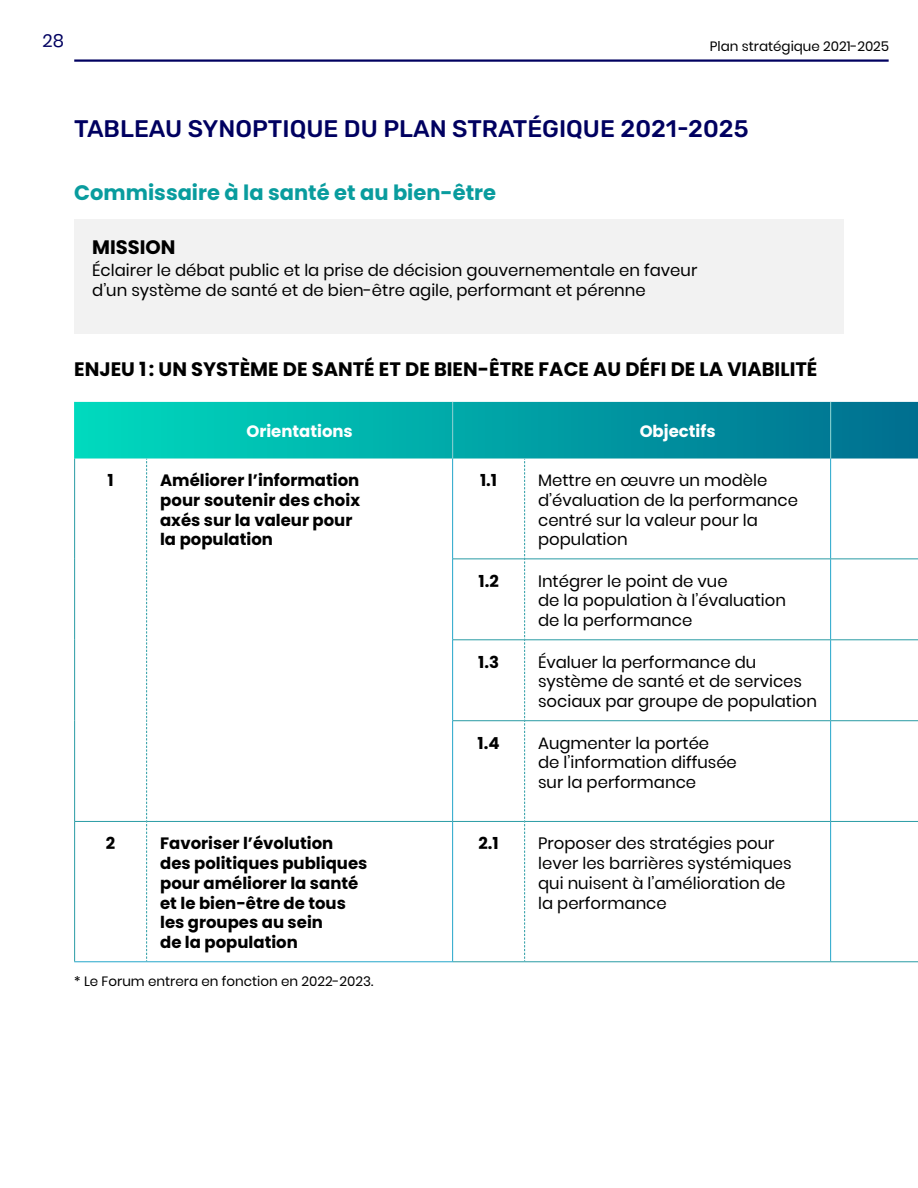
<style>
.page{position:relative;width:918px;height:1188px;background:#fff}
.page>*{position:absolute;margin:0;border:0;box-sizing:border-box;transform-origin:0 0}
.t1{font:300 24px "Rubik";color:#000060}
.t2{font:700 21px "Poppins";color:#099c9e}
.t3{font:700 19.5px "Poppins";color:#000}
.t4{font:18px "Poppins";color:#000060}
.t5{font:16.5px/19.8px "Poppins";color:#000}
.t6{font:700 16.5px/19.8px "Poppins";color:#000}
.t7{font:700 16.5px "Poppins";color:#fff}
.t8{font:13.5px "Poppins";color:#000}
</style>
<div class="page">
<hr style="left:74px;top:59px;width:815px;height:3px;background:#000060">
<div style="left:74px;top:220px;width:770px;height:114px;background:#f2f2f2"></div>
<svg style="left:75px;top:402px;width:843px;height:57px;background:#02a4a7"></svg>
<hr style="left:452px;top:459px;width:1px;height:100px;background:#24a6ca">
<hr style="left:830px;top:459px;width:1px;height:99px;background:#24a6ca">
<hr style="left:452px;top:559px;width:1px;height:81px;background:#24a6ca">
<hr style="left:830px;top:559px;width:1px;height:80px;background:#24a6ca">
<hr style="left:452px;top:640px;width:1px;height:81px;background:#24a6ca">
<hr style="left:830px;top:640px;width:1px;height:80px;background:#24a6ca">
<hr style="left:452px;top:721px;width:1px;height:100px;background:#24a6ca">
<hr style="left:830px;top:721px;width:1px;height:100px;background:#24a6ca">
<hr style="left:452px;top:822px;width:1px;height:139px;background:#24a6ca">
<hr style="left:830px;top:822px;width:1px;height:139px;background:#24a6ca">
<hr style="left:74px;top:961px;width:73px;height:1px;background:#24a6ca">
<hr style="left:147px;top:961px;width:306px;height:1px;background:#24a6ca">
<hr style="left:74px;top:459px;width:1px;height:100px;background:#289ba4">
<hr style="left:74px;top:559px;width:1px;height:81px;background:#289ba4">
<hr style="left:74px;top:640px;width:1px;height:81px;background:#289ba4">
<hr style="left:74px;top:721px;width:1px;height:100px;background:#289ba4">
<hr style="left:453px;top:558px;width:71px;height:1px;background:#289ba4">
<hr style="left:525px;top:558px;width:306px;height:1px;background:#289ba4">
<hr style="left:831px;top:558px;width:87px;height:1px;background:#289ba4">
<hr style="left:453px;top:639px;width:71px;height:1px;background:#289ba4">
<hr style="left:525px;top:639px;width:306px;height:1px;background:#289ba4">
<hr style="left:831px;top:639px;width:87px;height:1px;background:#289ba4">
<hr style="left:453px;top:720px;width:71px;height:1px;background:#289ba4">
<hr style="left:525px;top:720px;width:306px;height:1px;background:#289ba4">
<hr style="left:831px;top:720px;width:87px;height:1px;background:#289ba4">
<hr style="left:74px;top:822px;width:1px;height:139px;background:#289ba4">
<hr style="left:74px;top:821px;width:72px;height:1px;background:#289ba4">
<hr style="left:147px;top:821px;width:306px;height:1px;background:#289ba4">
<hr style="left:453px;top:821px;width:71px;height:1px;background:#289ba4">
<hr style="left:525px;top:821px;width:306px;height:1px;background:#289ba4">
<hr style="left:831px;top:821px;width:87px;height:1px;background:#289ba4">
<hr style="left:453px;top:961px;width:72px;height:1px;background:#289ba4">
<hr style="left:525px;top:961px;width:306px;height:1px;background:#289ba4">
<hr style="left:831px;top:961px;width:87px;height:1px;background:#289ba4">
<hr style="left:452px;top:402px;width:1px;height:57px;background:#84cecf">
<hr style="left:830px;top:402px;width:1px;height:57px;background:#84cecf">
<svg style="left:146px;top:459px;width:1px;height:502px"></svg>
<svg style="left:524px;top:459px;width:1px;height:502px"></svg>
<p class="t4" style="left:43px;top:30px;width:23px">28</p>
<p class="t8" style="left:710px;top:38px;width:181px">Plan stratégique 2021-2025</p>
<h1 class="t1" style="left:74px;top:115px;width:676px">TABLEAU SYNOPTIQUE DU PLAN STRATÉGIQUE 2021-2025</h1>
<p class="t2" style="left:74px;top:181px;width:423px">Commissaire à la santé et au bien-être</p>
<p class="t3" style="left:92px;top:236px;width:85px">MISSION</p>
<p class="t5" style="left:92px;top:261px;width:607px">Éclairer le débat public et la prise de décision gouvernementale en faveur d’un système de santé et de bien-être agile, performant et pérenne</p>
<p class="t3" style="left:74px;top:358px;width:745px">ENJEU 1: UN SYSTÈME DE SANTÉ ET DE BIEN-ÊTRE FACE AU DÉFI DE LA VIABILITÉ</p>
<p class="t7" style="left:246px;top:421px;width:108px">Orientations</p>
<p class="t7" style="left:640px;top:421px;width:77px">Objectifs</p>
<p class="t6" style="left:108px;top:470px;width:8px">1</p>
<p class="t6" style="left:160px;top:470px;width:202px">Améliorer l’information pour soutenir des choix axés sur la valeur pour la population</p>
<p class="t6" style="left:480px;top:470px;width:19px">1.1</p>
<p class="t5" style="left:538px;top:470px;width:261px">Mettre en œuvre un modèle d’évaluation de la performance centré sur la valeur pour la population</p>
<p class="t6" style="left:478px;top:571px;width:22px">1.2</p>
<p class="t5" style="left:538px;top:571px;width:249px">Intégrer le point de vue<br>de la population à l’évaluation de la performance</p>
<p class="t6" style="left:478px;top:652px;width:22px">1.3</p>
<p class="t5" style="left:538px;top:652px;width:281px">Évaluer la performance du système de santé et de services sociaux par groupe de population</p>
<p class="t6" style="left:478px;top:733px;width:24px">1.4</p>
<p class="t5" style="left:538px;top:733px;width:200px">Augmenter la portée<br>de l’information diffusée sur la performance</p>
<p class="t6" style="left:106px;top:834px;width:11px">2</p>
<p class="t6" style="left:160px;top:834px;width:209px">Favoriser l’évolution des politiques publiques pour améliorer la santé et le bien-être de tous les groupes au sein<br>de la population</p>
<p class="t6" style="left:479px;top:834px;width:22px">2.1</p>
<p class="t5" style="left:538px;top:834px;width:255px">Proposer des stratégies pour lever les barrières systémiques qui nuisent à l’amélioration de la performance</p>
<p class="t8" style="left:74px;top:973px;width:301px">* Le Forum entrera en fonction en 2022-2023.</p>
</div>
